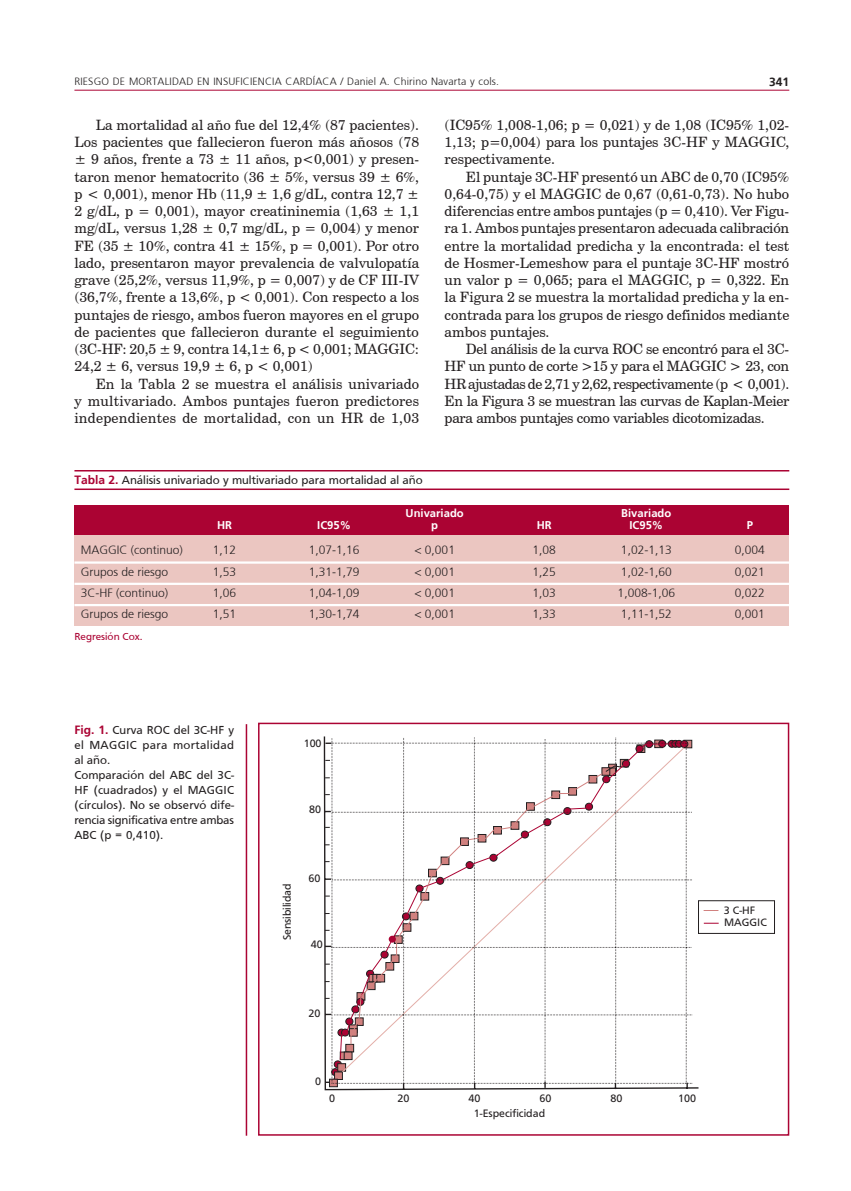
<style>
.page{position:relative;width:851px;height:1191px;background:#fff}
.page>*{position:absolute;margin:0;border:0;box-sizing:border-box;transform-origin:0 0}
.texto{font:14.25px/17.2px "Century Schoolbook BT";color:#231f20;text-align:justify}
.tabla{font:300 12px "Frutiger";color:#231f20}
.epigrafe_horizontal{font:12px/15px "Frutiger";color:#231f20;text-align:justify}
.tabla_tit_c_raya{font:12px "Frutiger";color:#231f20}
.t1{font:700 12px "Frutiger";color:#231f20}
.tabla_cab_blanco{font:700 11.25px "Frutiger";color:#fff}
.t2{font:11.1px/11.4px "Frutiger";color:#231f20}
.t3{font:300 10.5px "Frutiger";letter-spacing:.015em;color:#231f20}
.tabla_pie{font:10.5px "Frutiger";color:#ab0333}
.s1{font-weight:700;color:#ab0333}
</style>
<div class="page">
<hr style="left:74px;top:90px;width:715px;height:1px;background:#ab0333">
<div style="left:75px;top:535px;width:713px;height:91px;background:#ebc6c1"></div>
<div style="left:74px;top:505px;width:714px;height:30px;background:#ab0333"></div>
<hr style="left:74px;top:470px;width:715px;height:1px;background:#ab0333">
<hr style="left:74px;top:488px;width:715px;height:2px;background:#ab0333">
<hr style="left:74px;top:561px;width:715px;height:2px;background:#fff">
<hr style="left:74px;top:582px;width:715px;height:3px;background:#fff">
<hr style="left:74px;top:604px;width:715px;height:2px;background:#fff">
<svg style="left:703px;top:910px;width:15px;height:1px"></svg>
<svg style="left:703px;top:923px;width:15px;height:1px"></svg>
<div style="left:698px;top:900px;width:76px;height:33px;border:1px solid #231f20"></div>
<svg style="left:323px;top:736px;width:376px;height:355px"></svg>
<div style="left:258px;top:722px;width:531px;height:413px;border:2px solid #ab0333"></div>
<hr style="left:246px;top:724px;width:1px;height:411px;background:#ab0333">
<p class="t3" style="left:74px;top:76px;width:426px">RIESGO DE MORTALIDAD EN INSUFICIENCIA CARDÍACA / Daniel A. Chirino Navarta y cols.</p>
<p class="t1" style="left:769px;top:75px;width:22px">341</p>
<p class="texto" style="left:74px;top:116px;width:346px;text-indent:21px">La mortalidad al año fue del 12,4% (87 pacientes).<br>Los pacientes que fallecieron fueron más añosos (78 ± 9 años, frente a 73 ± 11 años, p&lt;0,001) y presen&shy;taron menor hematocrito (36 ± 5%, versus 39 ± 6%, p &lt; 0,001), menor Hb (11,9 ± 1,6 g/dL, contra 12,7 ± 2 g/dL, p = 0,001), mayor creatininemia (1,63 ± 1,1 mg/dL, versus 1,28 ± 0,7 mg/dL, p = 0,004) y menor FE (35 ± 10%, contra 41 ± 15%, p = 0,001). Por otro lado, presentaron mayor prevalencia de valvulopatía grave (25,2%, versus 11,9%, p = 0,007) y de CF III-IV (36,7%, frente a 13,6%, p &lt; 0,001). Con respecto a los puntajes de riesgo, ambos fueron mayores en el grupo de pacientes que fallecieron durante el seguimiento (3C-HF: 20,5 ± 9, contra 14,1± 6, p &lt; 0,001; MAGGIC:<br>24,2 ± 6, versus 19,9 ± 6, p &lt; 0,001)</p>
<p class="texto" style="left:74px;top:375px;width:346px;text-indent:21px">En la Tabla 2 se muestra el análisis univariado y multivariado. Ambos puntajes fueron predictores independientes de mortalidad, con un HR de 1,03</p>
<p class="texto" style="left:444px;top:116px;width:346px">(IC95% 1,008-1,06; p = 0,021) y de 1,08 (IC95% 1,02- 1,13; p=0,004) para los puntajes 3C-HF y MAGGIC, respectivamente.</p>
<p class="texto" style="left:444px;top:168px;width:346px;text-indent:21px">El puntaje 3C-HF presentó un ABC de 0,70 (IC95% 0,64-0,75) y el MAGGIC de 0,67 (0,61-0,73). No hubo diferencias entre ambos puntajes (p = 0,410). Ver Figu&shy;ra 1. Ambos puntajes presentaron adecuada calibración entre la mortalidad predicha y la encontrada: el test de Hosmer-Lemeshow para el puntaje 3C-HF mostró un valor p = 0,065; para el MAGGIC, p = 0,322. En la Figura 2 se muestra la mortalidad predicha y la en&shy;contrada para los grupos de riesgo definidos mediante ambos puntajes.</p>
<p class="texto" style="left:444px;top:340px;width:346px;text-indent:21px">Del análisis de la curva ROC se encontró para el 3C-HF un punto de corte &gt;15 y para el MAGGIC &gt; 23, con HR ajustadas de 2,71 y 2,62, respectivamente (p &lt; 0,001).<br>En la Figura 3 se muestran las curvas de Kaplan-Meier para ambos puntajes como variables dicotomizadas.</p>
<p class="tabla_tit_c_raya" style="left:74px;top:473px;width:350px"><span class="s1">Tabla 2.</span> Análisis univariado y multivariado para mortalidad al año</p>
<p class="tabla_cab_blanco" style="left:405px;top:506px;width:60px">Univariado</p>
<p class="tabla_cab_blanco" style="left:621px;top:506px;width:52px">Bivariado</p>
<p class="tabla_cab_blanco" style="left:217px;top:518px;width:16px">HR</p>
<p class="tabla_cab_blanco" style="left:317px;top:518px;width:35px">IC95%</p>
<p class="tabla_cab_blanco" style="left:431px;top:518px;width:8px">p</p>
<p class="tabla_cab_blanco" style="left:536px;top:518px;width:16px">HR</p>
<p class="tabla_cab_blanco" style="left:629px;top:518px;width:35px">IC95%</p>
<p class="tabla_cab_blanco" style="left:746px;top:518px;width:8px">P</p>
<p class="tabla" style="left:81px;top:543px;width:104px">MAGGIC (continuo)</p>
<p class="tabla" style="left:213px;top:543px;width:25px">1,12</p>
<p class="tabla" style="left:309px;top:543px;width:52px">1,07-1,16</p>
<p class="tabla" style="left:414px;top:543px;width:42px">&lt; 0,001</p>
<p class="tabla" style="left:532px;top:543px;width:25px">1,08</p>
<p class="tabla" style="left:621px;top:543px;width:52px">1,02-1,13</p>
<p class="tabla" style="left:734px;top:543px;width:32px">0,004</p>
<p class="tabla" style="left:81px;top:565px;width:89px">Grupos de riesgo</p>
<p class="tabla" style="left:213px;top:565px;width:25px">1,53</p>
<p class="tabla" style="left:309px;top:565px;width:52px">1,31-1,79</p>
<p class="tabla" style="left:414px;top:565px;width:42px">&lt; 0,001</p>
<p class="tabla" style="left:532px;top:565px;width:25px">1,25</p>
<p class="tabla" style="left:621px;top:565px;width:52px">1,02-1,60</p>
<p class="tabla" style="left:734px;top:565px;width:32px">0,021</p>
<p class="tabla" style="left:81px;top:586px;width:89px">3C-HF (continuo)</p>
<p class="tabla" style="left:213px;top:586px;width:25px">1,06</p>
<p class="tabla" style="left:309px;top:586px;width:52px">1,04-1,09</p>
<p class="tabla" style="left:414px;top:586px;width:42px">&lt; 0,001</p>
<p class="tabla" style="left:532px;top:586px;width:25px">1,03</p>
<p class="tabla" style="left:617px;top:586px;width:59px">1,008-1,06</p>
<p class="tabla" style="left:734px;top:586px;width:32px">0,022</p>
<p class="tabla" style="left:81px;top:607px;width:89px">Grupos de riesgo</p>
<p class="tabla" style="left:213px;top:607px;width:25px">1,51</p>
<p class="tabla" style="left:309px;top:607px;width:52px">1,30-1,74</p>
<p class="tabla" style="left:414px;top:607px;width:42px">&lt; 0,001</p>
<p class="tabla" style="left:532px;top:607px;width:25px">1,33</p>
<p class="tabla" style="left:621px;top:607px;width:52px">1,11-1,52</p>
<p class="tabla" style="left:734px;top:607px;width:32px">0,001</p>
<p class="tabla_pie" style="left:74px;top:631px;width:70px">Regresión Cox.</p>
<p class="epigrafe_horizontal" style="left:74px;top:722px;width:161px"><span class="s1">Fig. 1.</span> Curva ROC del 3C-HF y el MAGGIC para mortalidad al año.</p>
<p class="epigrafe_horizontal" style="left:74px;top:767px;width:161px">Comparación del ABC del 3C-HF (cuadrados) y el MAGGIC (círculos). No se observó dife&shy;rencia significativa entre ambas ABC (p = 0,410).</p>
<p class="t2" style="left:304px;top:738px;width:19px">100</p>
<p class="t2" style="left:309px;top:804px;width:13px">80</p>
<p class="t2" style="left:282px;top:940px;width:59px;rotate:-90deg">Sensibilidad</p>
<p class="t2" style="left:308px;top:873px;width:13px">60</p>
<p class="t2" style="left:311px;top:939px;width:13px">40</p>
<p class="t2" style="left:308px;top:1008px;width:13px">20</p>
<p class="t2" style="left:315px;top:1076px;width:7px">0</p>
<p class="t2" style="left:329px;top:1093px;width:7px">0</p>
<p class="t2" style="left:397px;top:1093px;width:13px">20</p>
<p class="t2" style="left:468px;top:1093px;width:13px">40</p>
<p class="t2" style="left:539px;top:1093px;width:13px">60</p>
<p class="t2" style="left:610px;top:1093px;width:13px">80</p>
<p class="t2" style="left:678px;top:1093px;width:19px">100</p>
<p class="t2" style="left:474px;top:1108px;width:73px">1-Especificidad</p>
<p class="t2" style="left:723px;top:905px;width:45px">3 C-HF<br>MAGGIC</p>
</div>
